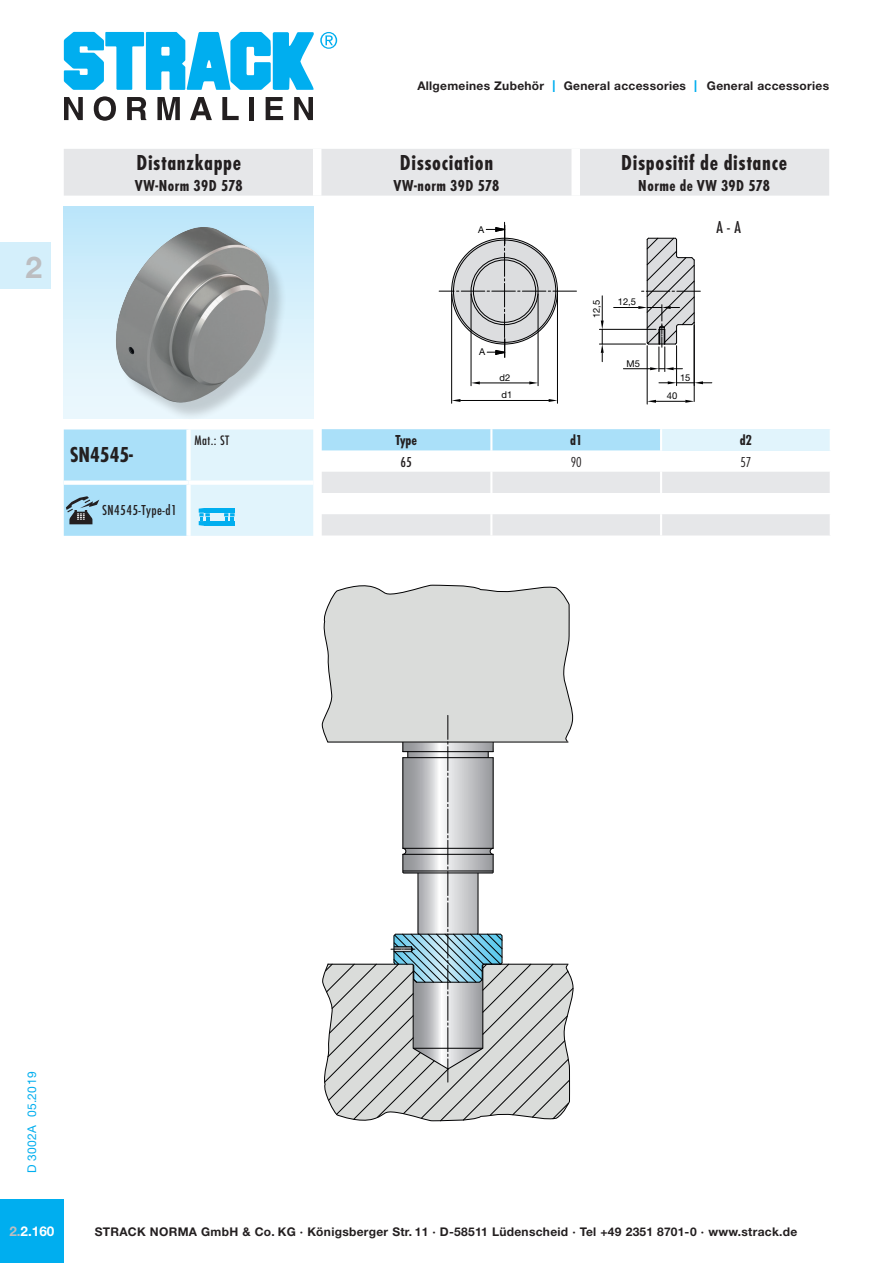
<style>
.page{position:relative;width:893px;height:1263px;background:#fff}
.page>*{position:absolute;margin:0;border:0;box-sizing:border-box;transform-origin:0 0}
.t1{font:700 30px "Helvetica Neue LT Std";color:#bcbdc0}
.t2{font:22.5px "Futura T Bol Con";letter-spacing:.03em;color:#231f20}
.Grndschr__10_12_FutL{font:18px "Futura T Med Con";color:#231f20}
.t3{font:16.5px "Futura T Bol Con";letter-spacing:.03em;color:#231f20}
.Grndschr__10_12_FutL-2{font:15px "Futura T Med Con";letter-spacing:.03em;color:#231f20}
.t4{font:15px "Futura T Bol Con";color:#231f20}
.t5{font:15px "Futura T Lig Con";color:#231f20}
.Grndschr__10_12_FutL-3{font:14.25px "Futura T Med Con";color:#231f20}
.t6{font:700 13.5px "Helvetica Neue LT Std";color:#fff}
.t7{font:700 12px "Helvetica Neue LT Std";letter-spacing:.025em;color:#231f20}
.t8{font:12px "Helvetica Neue LT Std";letter-spacing:.03em;color:#00aeef}
.t9{font:9.45px/17.5px "Helvetica Neue LT Std";color:#000001}
.s1{font-weight:400;font-size:16.5px;color:#00aeef}
.s2{color:#bcbdc0}
</style>
<div class="page">
<svg style="left:64px;top:97px;width:19px;height:23px"></svg>
<svg style="left:94px;top:96px;width:22px;height:25px"></svg>
<svg style="left:127px;top:97px;width:19px;height:23px"></svg>
<svg style="left:157px;top:97px;width:23px;height:23px"></svg>
<svg style="left:190px;top:97px;width:22px;height:23px"></svg>
<svg style="left:222px;top:97px;width:17px;height:23px"></svg>
<div style="left:249px;top:97px;width:5px;height:23px;background:#231f20"></div>
<svg style="left:266px;top:97px;width:17px;height:23px"></svg>
<svg style="left:294px;top:97px;width:19px;height:23px"></svg>
<svg style="left:64px;top:32px;width:273px;height:58px"></svg>
<div style="left:0;top:242px;width:51px;height:47px;background:#d4effb"></div>
<div style="left:0;top:1199px;width:64px;height:64px;background:#00aeef"></div>
<hr style="left:471px;top:294px;width:1px;height:92px;background:#000001">
<hr style="left:538px;top:294px;width:1px;height:92px;background:#000001">
<hr style="left:480px;top:383px;width:49px;height:1px;background:#000001">
<svg style="left:471px;top:381px;width:9px;height:3px"></svg>
<svg style="left:529px;top:381px;width:9px;height:3px"></svg>
<hr style="left:451px;top:294px;width:1px;height:109px;background:#000001">
<hr style="left:557px;top:294px;width:1px;height:109px;background:#000001">
<hr style="left:460px;top:400px;width:89px;height:1px;background:#000001">
<svg style="left:452px;top:399px;width:8px;height:3px"></svg>
<svg style="left:549px;top:399px;width:8px;height:3px"></svg>
<hr style="left:676px;top:346px;width:1px;height:40px;background:#000001">
<svg style="left:659px;top:381px;width:53px;height:3px"></svg>
<hr style="left:694px;top:322px;width:1px;height:79px;background:#000001">
<hr style="left:647px;top:346px;width:1px;height:58px;background:#000001">
<svg style="left:647px;top:400px;width:47px;height:3px"></svg>
<hr style="left:599px;top:329px;width:57px;height:1px;background:#000001">
<hr style="left:599px;top:344px;width:46px;height:1px;background:#000001">
<svg style="left:601px;top:296px;width:3px;height:66px"></svg>
<svg style="left:614px;top:237px;width:86px;height:135px"></svg>
<svg style="left:439px;top:222px;width:137px;height:135px"></svg>
<div style="left:322px;top:429px;width:338px;height:21px;background:#aae0f9"></div>
<div style="left:661px;top:429px;width:170px;height:21px;background:#e1f4fc"></div>
<svg style="left:322px;top:472px;width:508px;height:63px"></svg>
<hr style="left:490px;top:429px;width:2px;height:21px;background:#fff">
<hr style="left:660px;top:429px;width:2px;height:21px;background:#fff">
<hr style="left:830px;top:429px;width:2px;height:21px;background:#fff">
<hr style="left:490px;top:472px;width:2px;height:21px;background:#fff">
<hr style="left:660px;top:472px;width:2px;height:21px;background:#fff">
<hr style="left:490px;top:493px;width:2px;height:21px;background:#fff">
<hr style="left:660px;top:493px;width:2px;height:21px;background:#fff">
<hr style="left:490px;top:514px;width:2px;height:21px;background:#fff">
<hr style="left:660px;top:514px;width:2px;height:21px;background:#fff">
<div style="left:64px;top:149px;width:765px;height:47px;background:#e6e7e9"></div>
<div style="left:313px;top:149px;width:8px;height:47px;background:#fff"></div>
<div style="left:571px;top:149px;width:9px;height:47px;background:#fff"></div>
<svg style="left:64px;top:429px;width:249px;height:107px;background:#c3e7f7"></svg>
<div style="left:64px;top:206px;width:249px;height:213px;background:linear-gradient(to bottom,#bde6f9,#eff9fd)"></div>
<div style="left:118px;top:230px;width:169px;height:191px;background:#231f20;opacity:.2"></div>
<img style="left:158px;top:227px;width:46px;height:22px">
<svg style="left:322px;top:584px;width:251px;height:538px"></svg>
<h1 class="t1" style="left:26px;top:249px;width:18px">2</h1>
<p class="t2" style="left:136px;top:150px;width:106px">Distanzkappe</p>
<p class="t3" style="left:135px;top:176px;width:109px">VW-Norm 39D 578</p>
<p class="t2" style="left:70px;top:442px;width:65px">SN4545-</p>
<p class="Grndschr__10_12_FutL-2" style="left:102px;top:502px;width:76px">SN4545-Type-d1</p>
<p class="Grndschr__10_12_FutL-3" style="left:195px;top:433px;width:36px">Mat.: ST</p>
<p class="t7" style="left:417px;top:78px;width:413px">Allgemeines Zubehör <span class="s1">I</span> General accessories <span class="s1">I</span> General accessories</p>
<p class="t2" style="left:400px;top:150px;width:95px">Dissociation</p>
<p class="t3" style="left:394px;top:176px;width:107px">VW-norm 39D 578</p>
<p class="t9" style="left:478px;top:221px;width:8px">A</p>
<p class="t9" style="left:479px;top:343px;width:8px">A</p>
<p class="t9" style="left:500px;top:368px;width:14px">d2 d1</p>
<p class="t2" style="left:621px;top:150px;width:167px">Dispositif de distance</p>
<p class="t3" style="left:638px;top:176px;width:133px">Norme de VW 39D 578</p>
<p class="Grndschr__10_12_FutL" style="left:716px;top:217px;width:26px">A - A</p>
<p class="t9" style="left:588px;top:318px;width:20px;rotate:-90deg">12,5</p>
<p class="t9" style="left:618px;top:293px;width:20px">12,5</p>
<p class="t9" style="left:627px;top:355px;width:15px">M5</p>
<p class="t9" style="left:680px;top:369px;width:12px">15</p>
<p class="t9" style="left:667px;top:387px;width:12px">40</p>
<p class="t4" style="left:395px;top:432px;width:23px">Type</p>
<p class="t4" style="left:570px;top:432px;width:14px">d1</p>
<p class="t4" style="left:740px;top:432px;width:14px">d2</p>
<p class="Grndschr__10_12_FutL-2" style="left:401px;top:454px;width:13px">65</p>
<p class="t5" style="left:571px;top:454px;width:12px">90</p>
<p class="t5" style="left:741px;top:454px;width:12px">57</p>
<p class="t8" style="left:25px;top:1173px;width:103px;rotate:-90deg">D 3002A 05.2019</p>
<p class="t6" style="left:9px;top:1222px;width:47px"><span class="s2">2.</span>2.160</p>
<p class="t7" style="left:95px;top:1224px;width:704px">STRACK NORMA GmbH &amp; Co. KG · Königsberger Str. 11 · D-58511 Lüdenscheid · Tel +49 2351 8701-0 · www.strack.de</p>
</div>
